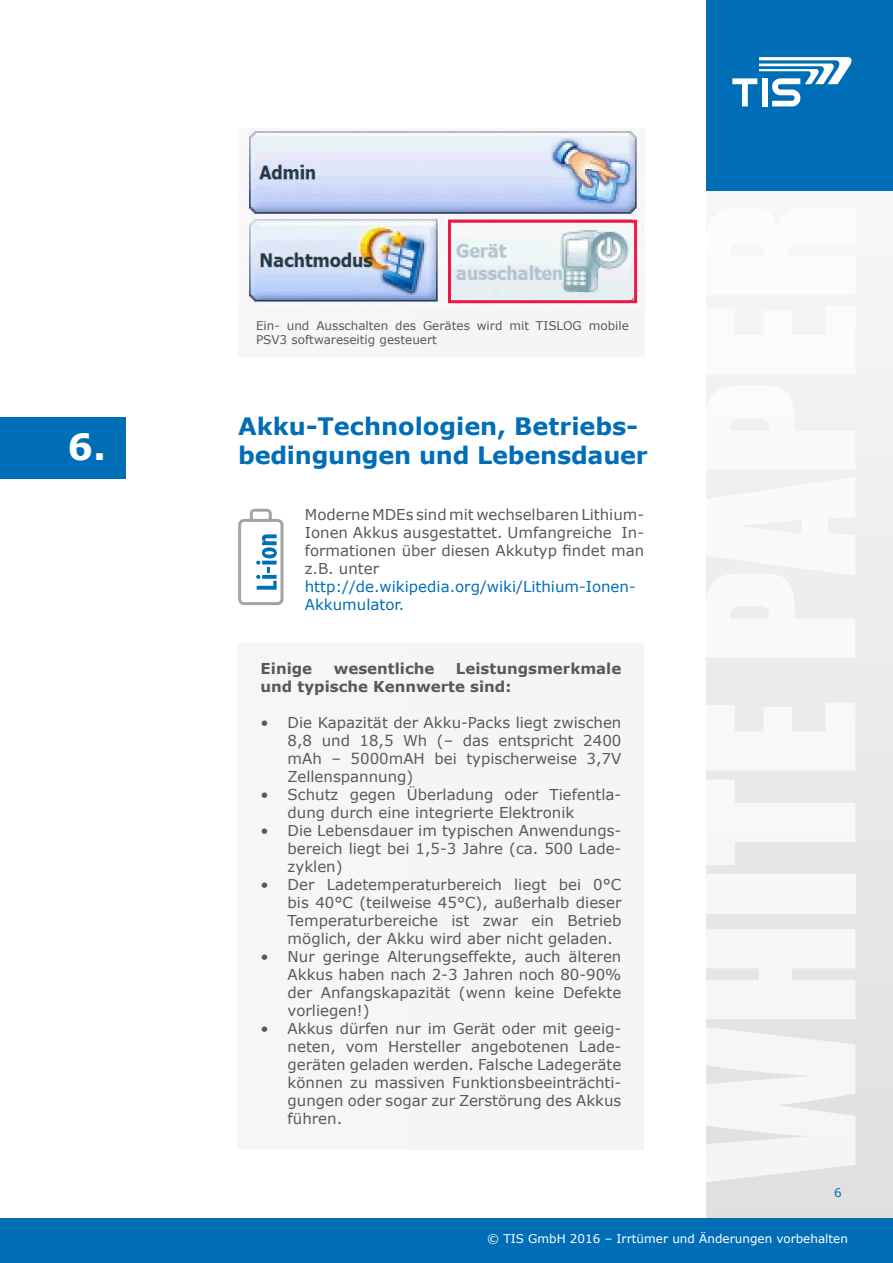
<style>
.page{position:relative;width:893px;height:1263px;background:#fff}
.page>*{position:absolute;margin:0;border:0;box-sizing:border-box;transform-origin:0 0}
.t1{font:700 36px "Verdana";color:#fff}
.t2{font:700 24px "Verdana";letter-spacing:-.01em;color:#006eb7}
.t3{font:15px/18px "Verdana";color:#58595b;text-align:justify}
.t4{font:700 15px/18px "Verdana";color:#58595b}
.t5{font:15px/18px "Verdana";color:#006eb7}
.t6{font:12px/14.4px "Verdana";color:#58595b}
.t7{font:12px "Verdana";color:#fff}
.t8{font:12px "Verdana";color:#006eb7}
</style>
<div class="page">
<div style="left:706px;top:0;width:187px;height:1263px;background:#ebebea"></div>
<div style="left:706px;top:0;width:187px;height:191px;background:#006eb7"></div>
<svg style="left:732px;top:57px;width:120px;height:49px"></svg>
<div style="left:0;top:1218px;width:893px;height:45px;background:#006eb7"></div>
<div style="left:0;top:416px;width:125px;height:62px;background:#006eb7"></div>
<div style="left:237px;top:643px;width:406px;height:506px;background:#f6f5f5"></div>
<div style="left:238px;top:129px;width:406px;height:228px;background:#f6f6f5"></div>
<img style="left:248px;top:131px;width:390px;height:174px">
<div style="left:448px;top:220px;width:189px;height:83px;border:3px solid #ed1846"></div>
<svg style="left:238px;top:509px;width:45px;height:96px"></svg>
<p class="t6" style="left:256px;top:318px;width:374px">Ein- und Ausschalten des Gerätes wird mit TISLOG mobile<br>PSV3 softwareseitig gesteuert</p>
<h2 class="t2" style="left:238px;top:409px;width:401px">Akku-Technologien, Betriebs-</h2>
<h1 class="t1" style="left:68px;top:422px;width:40px">6.</h1>
<h2 class="t2" style="left:238px;top:438px;width:411px">bedingungen und Lebensdauer</h2>
<p class="t3" style="left:305px;top:506px;width:341px">Moderne MDEs sind mit wechselbaren Lithium-Ionen Akkus ausgestattet. Umfangreiche In&shy;formationen über diesen Akkutyp findet man z.B. unter</p>
<p class="t5" style="left:305px;top:578px;width:333px">http://de.wikipedia.org/wiki/Lithium-Ionen-<br>Akkumulator.</p>
<p class="t4" style="left:261px;top:659px;width:362px;text-indent:195px">Leistungsmerkmale und typische Kennwerte sind:</p>
<p class="t3" style="left:288px;top:713px;width:335px;text-indent:-27px">• Die Kapazität der Akku-Packs liegt zwischen 8,8 und 18,5 Wh (– das entspricht 2400 mAh – 5000mAH bei typischerweise 3,7V Zellenspannung)</p>
<p class="t3" style="left:288px;top:785px;width:335px;text-indent:-27px">• Schutz gegen Überladung oder Tiefentla&shy;dung durch eine integrierte Elektronik</p>
<p class="t3" style="left:288px;top:821px;width:335px;text-indent:-27px">• Die Lebensdauer im typischen Anwendungs&shy;bereich liegt bei 1,5-3 Jahre (ca. 500 Lade&shy;zyklen)</p>
<p class="t3" style="left:288px;top:875px;width:335px;text-indent:-27px">• Der Ladetemperaturbereich liegt bei 0°C bis 40°C (teilweise 45°C), außerhalb dieser Temperaturbereiche ist zwar ein Betrieb möglich, der Akku wird aber nicht geladen.</p>
<p class="t3" style="left:288px;top:947px;width:335px;text-indent:-27px">• Nur geringe Alterungseffekte, auch älteren Akkus haben nach 2-3 Jahren noch 80-90% der Anfangskapazität (wenn keine Defekte vorliegen!)</p>
<p class="t3" style="left:288px;top:1019px;width:335px;text-indent:-27px">• Akkus dürfen nur im Gerät oder mit geeig&shy;neten, vom Hersteller angebotenen Lade&shy;geräten geladen werden. Falsche Ladegeräte können zu massiven Funktionsbeeinträchti&shy;gungen oder sogar zur Zerstörung des Akkus führen.</p>
<p class="t4" style="left:261px;top:659px;width:53px">Einige</p>
<p class="t4" style="left:334px;top:659px;width:102px">wesentliche</p>
<p class="t8" style="left:834px;top:1184px;width:9px">6</p>
<p class="t7" style="left:487px;top:1230px;width:362px">© TIS GmbH 2016 – Irrtümer und Änderungen vorbehalten</p>
</div>
